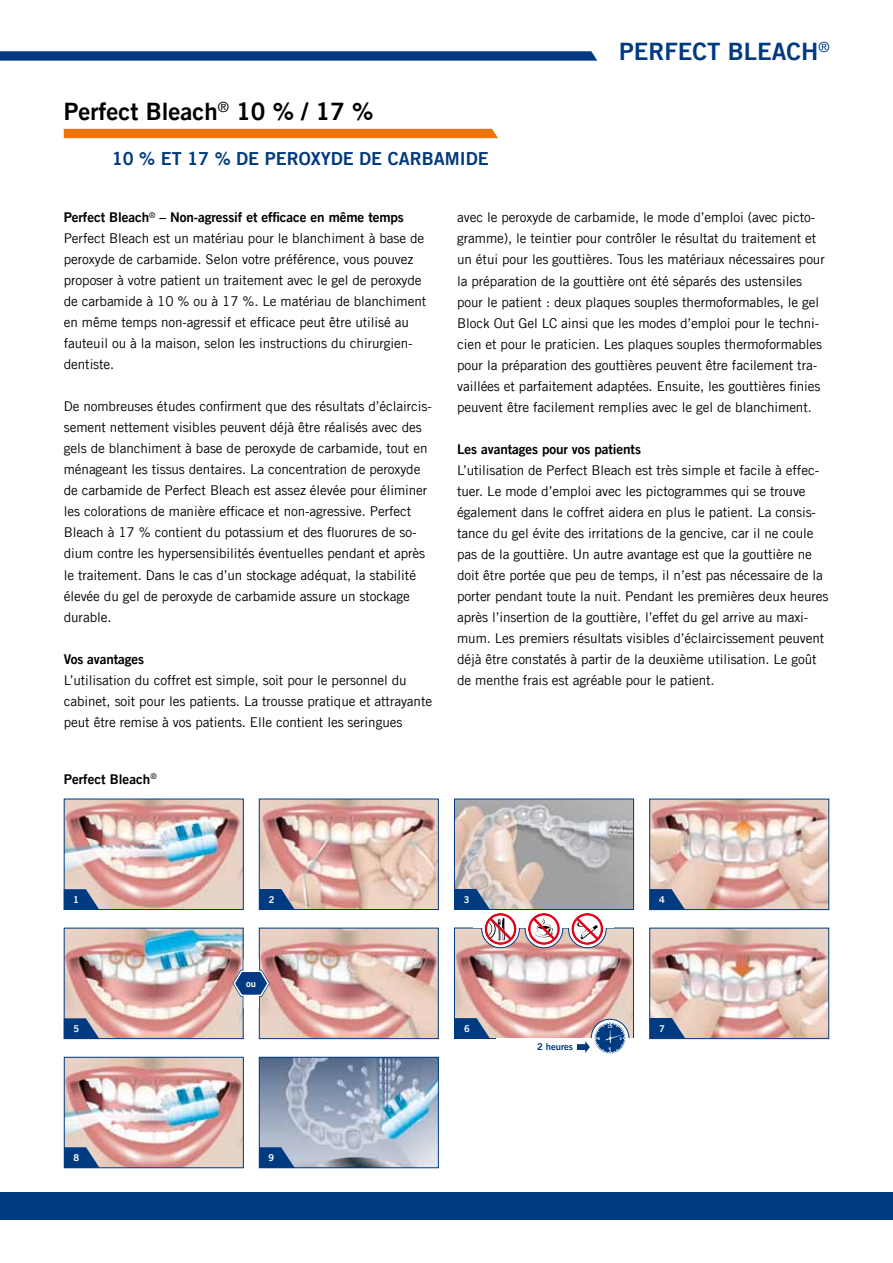
<style>
.page{position:relative;width:893px;height:1263px;background:#fff}
.page>*{position:absolute;margin:0;border:0;box-sizing:border-box;transform-origin:0 0}
.t1{font:24px "Trade Gothic LT Com Bd 2";color:#000}
.t2{font:24px "Trade Gothic LT Com Bd 2";color:#003a80}
.t3{font:18px "Trade Gothic LT Com Bd 2";color:#003a80}
.t4{font:13.5px/21px "Trade Gothic LT Com";letter-spacing:-.005em;color:#000}
.t5{font:13.5px "Trade Gothic LT Com Bd 2";letter-spacing:-.005em;color:#000}
.t6{font:9.45px "Trade Gothic LT Com Bd 2";color:#fff}
.t7{font:9.45px "Trade Gothic LT Com Bd 2";color:#003a80}
.t8{font:4.05px "Trade Gothic LT Com Bd 2";color:#fff}
</style>
<div class="page">
<svg style="left:0;top:51px;width:597px;height:10px;background:#114788"></svg>
<div style="left:0;top:1192px;width:893px;height:28px;background:#003a80"></div>
<img style="left:66px;top:1059px;width:176px;height:107px">
<div style="left:64px;top:1057px;width:180px;height:111px;border:1px solid #003a80"></div>
<img style="left:261px;top:1059px;width:176px;height:107px">
<div style="left:259px;top:1057px;width:180px;height:111px;border:1px solid #003a80"></div>
<img style="left:66px;top:930px;width:176px;height:107px">
<div style="left:64px;top:928px;width:180px;height:111px;border:1px solid #003a80"></div>
<img style="left:261px;top:930px;width:176px;height:107px">
<div style="left:259px;top:928px;width:180px;height:111px;border:1px solid #003a80"></div>
<svg style="left:231px;top:967px;width:41px;height:31px"></svg>
<img style="left:651px;top:930px;width:176px;height:107px">
<div style="left:649px;top:928px;width:180px;height:111px;border:1px solid #003a80"></div>
<img style="left:456px;top:930px;width:176px;height:107px">
<div style="left:454px;top:928px;width:180px;height:111px;border:1px solid #003a80"></div>
<img style="left:66px;top:801px;width:176px;height:107px">
<div style="left:64px;top:799px;width:180px;height:111px;border:1px solid #003a80"></div>
<img style="left:261px;top:801px;width:176px;height:107px">
<div style="left:259px;top:799px;width:180px;height:111px;border:1px solid #003a80"></div>
<img style="left:456px;top:801px;width:176px;height:107px">
<div style="left:454px;top:799px;width:180px;height:111px;border:1px solid #003a80"></div>
<img style="left:651px;top:801px;width:176px;height:107px">
<div style="left:649px;top:799px;width:180px;height:111px;border:1px solid #003a80"></div>
<div style="left:64px;top:129px;width:434px;height:9px;background:#ec7405"></div>
<svg style="left:64px;top:889px;width:35px;height:21px"></svg>
<svg style="left:259px;top:889px;width:36px;height:21px"></svg>
<svg style="left:649px;top:889px;width:36px;height:21px"></svg>
<svg style="left:64px;top:1018px;width:35px;height:21px"></svg>
<svg style="left:650px;top:1018px;width:35px;height:21px"></svg>
<svg style="left:64px;top:1147px;width:36px;height:21px"></svg>
<svg style="left:455px;top:1018px;width:35px;height:21px"></svg>
<svg style="left:482px;top:910px;width:37px;height:38px"></svg>
<div style="left:481px;top:910px;width:39px;height:38px;border:1px solid #003a80;border-radius:50%"></div>
<svg style="left:525px;top:910px;width:38px;height:38px"></svg>
<div style="left:525px;top:910px;width:38px;height:38px;border:1px solid #003a80;border-radius:50%"></div>
<svg style="left:568px;top:910px;width:38px;height:38px"></svg>
<div style="left:568px;top:910px;width:39px;height:38px;border:1px solid #003a80;border-radius:50%"></div>
<div style="left:473px;top:910px;width:141px;height:18px;background:#fff"></div>
<svg style="left:454px;top:889px;width:62px;height:56px"></svg>
<svg style="left:528px;top:913px;width:32px;height:32px"></svg>
<svg style="left:571px;top:913px;width:32px;height:32px"></svg>
<svg style="left:591px;top:1019px;width:38px;height:38px"></svg>
<div style="left:591px;top:1019px;width:38px;height:38px;border:1px solid #003a80;border-radius:50%"></div>
<div style="left:496px;top:1039px;width:141px;height:19px;background:#fff"></div>
<svg style="left:577px;top:1022px;width:49px;height:32px"></svg>
<svg style="left:259px;top:1147px;width:36px;height:21px"></svg>
<h1 class="t1" style="left:64px;top:97px;width:311px">Perfect Bleach<sup>®</sup> 10 % / 17 %</h1>
<h2 class="t3" style="left:112px;top:147px;width:378px">10 % et 17 % de peroxyde de carbamide</h2>
<h1 class="t2" style="left:619px;top:37px;width:212px">Perfect bleach<sup>®</sup></h1>
<p class="t5" style="left:64px;top:209px;width:342px">Perfect Bleach<sup>®</sup> – Non-agressif et efficace en même temps</p>
<p class="t4" style="left:64px;top:228px;width:364px">Perfect Bleach est un matériau pour le blanchiment à base de peroxyde de carbamide. Selon votre préférence, vous pouvez proposer à votre patient un traitement avec le gel de peroxyde de carbamide à 10 % ou à 17 %. Le matériau de blanchiment en même temps non-agressif et efficace peut être utilisé au fauteuil ou à la maison, selon les instructions du chirurgien&shy;dentiste.</p>
<p class="t4" style="left:64px;top:396px;width:370px">De nombreuses études confirment que des résultats d’éclaircis&shy;sement nettement visibles peuvent déjà être réalisés avec des gels de blanchiment à base de peroxyde de carbamide, tout en ménageant les tissus dentaires. La concentration de peroxyde de carbamide de Perfect Bleach est assez élevée pour éliminer les colorations de manière efficace et non-agressive. Perfect Bleach à 17 % contient du potassium et des fluorures de so&shy;dium contre les hypersensibilités éventuelles pendant et après le traitement. Dans le cas d’un stockage adéquat, la stabilité élevée du gel de peroxyde de carbamide assure un stockage durable.</p>
<p class="t5" style="left:64px;top:650px;width:82px">Vos avantages</p>
<p class="t4" style="left:64px;top:669px;width:370px">L’utilisation du coffret est simple, soit pour le personnel du cabinet, soit pour les patients. La trousse pratique et attrayante peut être remise à vos patients. Elle contient les seringues</p>
<p class="t5" style="left:64px;top:771px;width:94px">Perfect Bleach<sup>®</sup></p>
<p class="t4" style="left:457px;top:207px;width:369px">avec le peroxyde de carbamide, le mode d’emploi (avec picto&shy;gramme), le teintier pour contrôler le résultat du traitement et un étui pour les gouttières. Tous les matériaux nécessaires pour la préparation de la gouttière ont été séparés des ustensiles pour le patient : deux plaques souples thermoformables, le gel Block Out Gel LC ainsi que les modes d’emploi pour le techni&shy;cien et pour le praticien. Les plaques souples thermoformables pour la préparation des gouttières peuvent être facilement tra&shy;vaillées et parfaitement adaptées. Ensuite, les gouttières finies peuvent être facilement remplies avec le gel de blanchiment.</p>
<p class="t5" style="left:457px;top:440px;width:185px">Les avantages pour vos patients</p>
<p class="t4" style="left:457px;top:459px;width:373px">L’utilisation de Perfect Bleach est très simple et facile à effec&shy;tuer. Le mode d’emploi avec les pictogrammes qui se trouve également dans le coffret aidera en plus le patient. La consis&shy;tance du gel évite des irritations de la gencive, car il ne coule pas de la gouttière. Un autre avantage est que la gouttière ne doit être portée que peu de temps, il n’est pas nécessaire de la porter pendant toute la nuit. Pendant les premières deux heures après l’insertion de la gouttière, l’effet du gel arrive au maxi&shy;mum. Les premiers résultats visibles d’éclaircissement peuvent déjà être constatés à partir de la deuxième utilisation. Le goût de menthe frais est agréable pour le patient.</p>
<p class="t6" style="left:73px;top:893px;width:7px">1</p>
<p class="t6" style="left:269px;top:893px;width:7px">2</p>
<p class="t6" style="left:464px;top:893px;width:7px">3</p>
<p class="t6" style="left:659px;top:893px;width:7px">4</p>
<p class="t6" style="left:246px;top:977px;width:11px">ou</p>
<p class="t6" style="left:73px;top:1023px;width:7px">5</p>
<p class="t6" style="left:659px;top:1022px;width:7px">7</p>
<p class="t6" style="left:464px;top:1022px;width:7px">6</p>
<p class="t8" style="left:608px;top:1024px;width:7px">12</p>
<p class="t8" style="left:609px;top:1046px;width:4px">6</p>
<p class="t8" style="left:598px;top:1035px;width:4px">6</p>
<p class="t8" style="left:620px;top:1035px;width:4px">3</p>
<p class="t7" style="left:537px;top:1040px;width:37px">2 heures</p>
<p class="t6" style="left:74px;top:1151px;width:7px">8</p>
<p class="t6" style="left:269px;top:1151px;width:7px">9</p>
</div>
